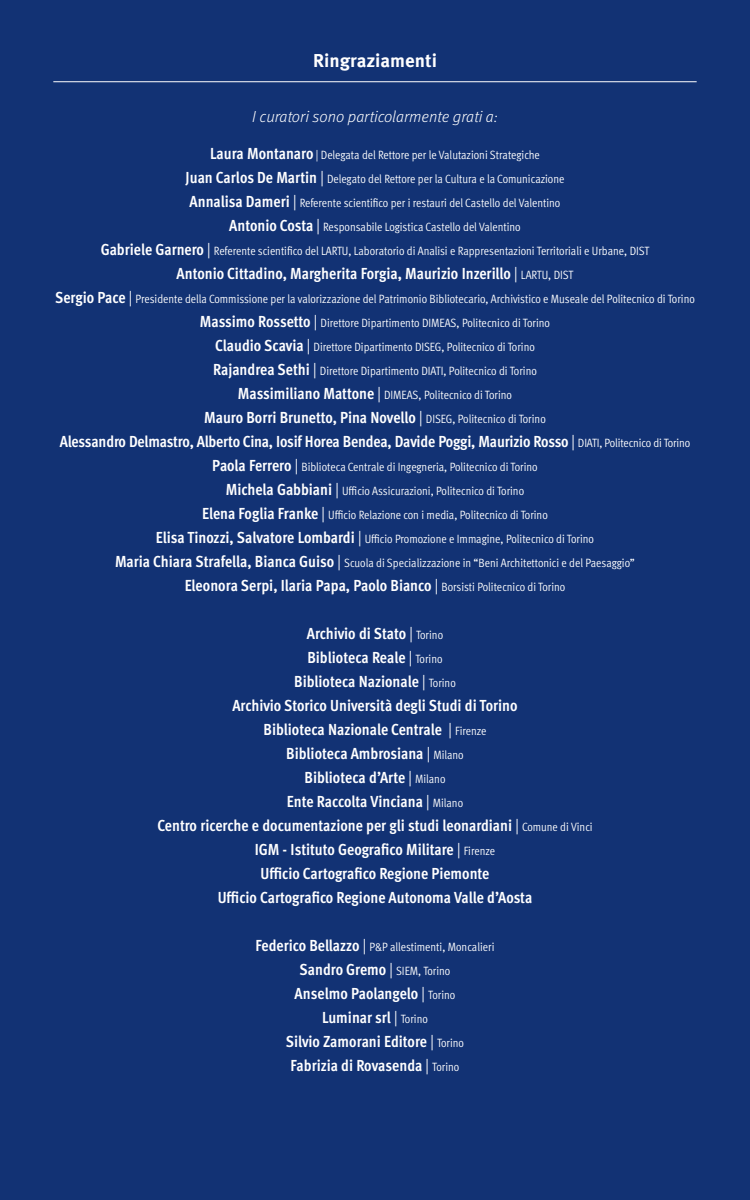
<style>
.page{position:relative;width:750px;height:1200px;background:#123274}
.page>*{position:absolute;margin:0;border:0;box-sizing:border-box;transform-origin:0 0}
.t1{font:700 18.7px "Meta Pro";color:#fff}
.t2{font:700 condensed 16px/24px "Meta Pro";color:#fff;text-align:center}
.t3{font:italic 300 16px "Meta Pro";color:#fff}
.t4{font:12px/24px "Meta Pro Cond Norm";color:#fff;text-align:center}
.s1{font-family:"Meta Pro";font-weight:700;font-stretch:condensed;font-size:16px}
.s2{font-size:16px}
.s3{font-family:"Meta Pro Cond Norm";font-weight:400;font-stretch:normal}
.s4{font-family:"Meta Pro Cond Norm";font-weight:400;font-stretch:normal;font-size:12px}
</style>
<div class="page">
<hr style="left:53px;top:81px;width:644px;height:1px;background:#fff">
<h1 class="t1" style="left:313px;top:46px;width:125px">Ringraziamenti</h1>
<h2 class="t3" style="left:252px;top:105px;width:247px">I curatori sono particolarmente grati a:</h2>
<p class="t4" style="left:101px;top:142px;width:550px"><span class="s1">Laura Montanaro</span> | Delegata del Rettore per le Valutazioni Strategiche<br><span class="s1">Juan Carlos De Martin</span> <span class="s2">|</span> Delegato del Rettore per la Cultura e la Comunicazione<br><span class="s1">Annalisa Dameri</span> <span class="s2">|</span> Referente scientifico per i restauri del Castello del Valentino<br><span class="s1">Antonio Costa</span> <span class="s2">|</span> Responsabile Logistica Castello del Valentino<br><span class="s1">Gabriele Garnero</span> <span class="s2">|</span> Referente scientifico del LARTU, Laboratorio di Analisi e Rappresentazioni Territoriali e Urbane, DIST</p>
<h2 class="t2" style="left:177px;top:261px;width:398px">Antonio Cittadino, Margherita Forgia, Maurizio Inzerillo <span class="s3">|</span> <span class="s4">LARTU, DIST</span></h2>
<p class="t4" style="left:55px;top:286px;width:641px"><span class="s1">Sergio Pace</span> <span class="s2">|</span> Presidente della Commissione per la valorizzazione del Patrimonio Bibliotecario, Archivistico e Museale del Politecnico di Torino <span class="s1">Massimo Rossetto</span> <span class="s2">|</span> Direttore Dipartimento DIMEAS, Politecnico di Torino<br><span class="s1">Claudio Scavia</span> <span class="s2">|</span> Direttore Dipartimento DISEG, Politecnico di Torino<br><span class="s1">Rajandrea Sethi</span> <span class="s2">|</span> Direttore Dipartimento DIATI, Politecnico di Torino<br><span class="s1">Massimiliano Mattone</span> <span class="s2">|</span> DIMEAS, Politecnico di Torino</p>
<h2 class="t2" style="left:60px;top:405px;width:632px">Mauro Borri Brunetto, Pina Novello <span class="s3">|</span> <span class="s4">DISEG, Politecnico di Torino<br></span>Alessandro Delmastro, Alberto Cina, Iosif Horea Bendea, Davide Poggi, Maurizio Rosso <span class="s3">|</span> <span class="s4">DIATI, Politecnico di Torino</span></h2>
<p class="t4" style="left:115px;top:454px;width:521px"><span class="s1">Paola Ferrero</span> <span class="s2">|</span> Biblioteca Centrale di Ingegneria, Politecnico di Torino<br><span class="s1">Michela Gabbiani</span> <span class="s2">|</span> Ufficio Assicurazioni, Politecnico di Torino<br><span class="s1">Elena Foglia Franke</span> <span class="s2">|</span> Ufficio Relazione con i media, Politecnico di Torino<br><span class="s1">Elisa Tinozzi, Salvatore Lombardi</span> <span class="s2">|</span> Ufficio Promozione e Immagine, Politecnico di Torino<br><span class="s1">Maria Chiara Strafella, Bianca Guiso</span> <span class="s2">|</span> Scuola di Specializzazione in “Beni Architettonici e del Paesaggio”</p>
<h2 class="t2" style="left:185px;top:573px;width:382px">Eleonora Serpi, Ilaria Papa, Paolo Bianco <span class="s3">|</span> <span class="s4">Borsisti Politecnico di Torino</span></h2>
<p class="t2" style="left:157px;top:621px;width:437px">Archivio di Stato <span class="s3">|</span> <span class="s4">Torino<br></span>Biblioteca Reale <span class="s3">|</span> <span class="s4">Torino<br></span>Biblioteca Nazionale <span class="s3">|</span> <span class="s4">Torino<br></span>Archivio Storico Università degli Studi di Torino<br>Biblioteca Nazionale Centrale <span class="s3">|</span> <span class="s4">Firenze<br></span>Biblioteca Ambrosiana <span class="s3">|</span> <span class="s4">Milano<br></span>Biblioteca d’Arte <span class="s3">|</span> <span class="s4">Milano<br></span>Ente Raccolta Vinciana <span class="s3">|</span> <span class="s4">Milano<br></span>Centro ricerche e documentazione per gli studi leonardiani <span class="s3">|</span> <span class="s4">Comune di Vinci </span>IGM - Istituto Geografico Militare <span class="s3">|</span> <span class="s4">Firenze<br></span>Ufficio Cartografico Regione Piemonte<br>Ufficio Cartografico Regione Autonoma Valle d’Aosta</p>
<p class="t4" style="left:256px;top:934px;width:240px"><span class="s1">Federico Bellazzo</span> <span class="s2">|</span> P&amp;P allestimenti, Moncalieri</p>
<h2 class="t2" style="left:286px;top:957px;width:180px">Sandro Gremo <span class="s3">|</span> <span class="s4">SIEM, Torino<br></span>Anselmo Paolangelo <span class="s3">|</span> <span class="s4">Torino<br></span>Luminar srl <span class="s3">|</span> <span class="s4">Torino<br></span>Silvio Zamorani Editore <span class="s3">|</span> <span class="s4">Torino<br></span>Fabrizia di Rovasenda <span class="s3">|</span> <span class="s4">Torino</span></h2>
</div>
